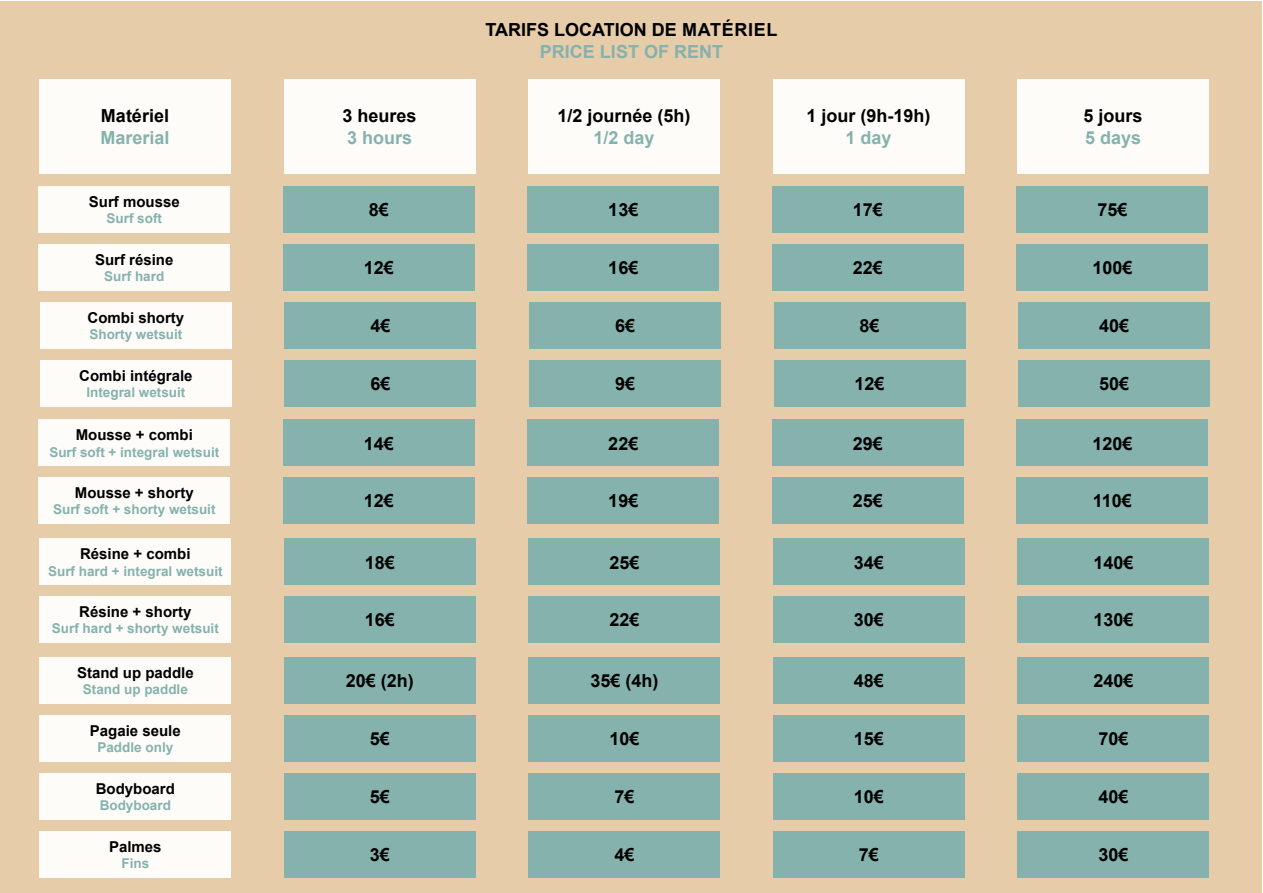
<style>
.page{position:relative;width:1263px;height:893px;background:#fff}
.page>*{position:absolute;margin:0;border:0;box-sizing:border-box;transform-origin:0 0}
.t1{font:700 18px "Arial";color:#000}
.t2{font:700 18px "Arial";color:#85b2ad}
.t3{font:700 15px "Arial";color:#000}
.t4{font:700 13.5px "Arial";color:#85b2ad}
</style>
<div class="page">
<div style="left:1px;top:1px;width:1261px;height:891px;background:#e6cca9"></div>
<div style="left:39px;top:79px;width:192px;height:95px;background:#fefcf9"></div>
<div style="left:284px;top:79px;width:191px;height:95px;background:#fefcf9"></div>
<div style="left:528px;top:79px;width:192px;height:95px;background:#fefcf9"></div>
<div style="left:772px;top:79px;width:192px;height:95px;background:#fefcf9"></div>
<div style="left:1017px;top:79px;width:192px;height:95px;background:#fefcf9"></div>
<div style="left:38px;top:187px;width:192px;height:46px;background:#fefcf9"></div>
<div style="left:283px;top:187px;width:192px;height:46px;background:#85b2ad"></div>
<div style="left:527px;top:187px;width:192px;height:46px;background:#85b2ad"></div>
<div style="left:772px;top:187px;width:192px;height:46px;background:#85b2ad"></div>
<div style="left:1016px;top:187px;width:192px;height:46px;background:#85b2ad"></div>
<div style="left:38px;top:245px;width:192px;height:46px;background:#fefcf9"></div>
<div style="left:283px;top:245px;width:192px;height:46px;background:#85b2ad"></div>
<div style="left:527px;top:245px;width:192px;height:46px;background:#85b2ad"></div>
<div style="left:772px;top:245px;width:192px;height:46px;background:#85b2ad"></div>
<div style="left:1016px;top:245px;width:192px;height:46px;background:#85b2ad"></div>
<div style="left:38px;top:420px;width:192px;height:46px;background:#fefcf9"></div>
<div style="left:283px;top:420px;width:192px;height:46px;background:#85b2ad"></div>
<div style="left:527px;top:420px;width:192px;height:46px;background:#85b2ad"></div>
<div style="left:772px;top:420px;width:192px;height:46px;background:#85b2ad"></div>
<div style="left:1016px;top:420px;width:192px;height:46px;background:#85b2ad"></div>
<div style="left:38px;top:478px;width:192px;height:46px;background:#fefcf9"></div>
<div style="left:283px;top:478px;width:192px;height:46px;background:#85b2ad"></div>
<div style="left:527px;top:478px;width:192px;height:46px;background:#85b2ad"></div>
<div style="left:772px;top:478px;width:192px;height:46px;background:#85b2ad"></div>
<div style="left:1016px;top:478px;width:192px;height:46px;background:#85b2ad"></div>
<div style="left:39px;top:657px;width:192px;height:47px;background:#fefcf9"></div>
<div style="left:284px;top:657px;width:192px;height:47px;background:#85b2ad"></div>
<div style="left:528px;top:657px;width:192px;height:47px;background:#85b2ad"></div>
<div style="left:773px;top:657px;width:192px;height:47px;background:#85b2ad"></div>
<div style="left:1017px;top:657px;width:192px;height:47px;background:#85b2ad"></div>
<div style="left:39px;top:715px;width:192px;height:47px;background:#fefcf9"></div>
<div style="left:284px;top:715px;width:192px;height:47px;background:#85b2ad"></div>
<div style="left:528px;top:715px;width:192px;height:47px;background:#85b2ad"></div>
<div style="left:773px;top:715px;width:192px;height:47px;background:#85b2ad"></div>
<div style="left:1017px;top:715px;width:192px;height:47px;background:#85b2ad"></div>
<div style="left:39px;top:773px;width:192px;height:47px;background:#fefcf9"></div>
<div style="left:284px;top:773px;width:192px;height:47px;background:#85b2ad"></div>
<div style="left:528px;top:773px;width:192px;height:47px;background:#85b2ad"></div>
<div style="left:773px;top:773px;width:192px;height:47px;background:#85b2ad"></div>
<div style="left:1017px;top:773px;width:192px;height:47px;background:#85b2ad"></div>
<div style="left:39px;top:831px;width:192px;height:47px;background:#fefcf9"></div>
<div style="left:284px;top:831px;width:192px;height:47px;background:#85b2ad"></div>
<div style="left:528px;top:831px;width:192px;height:47px;background:#85b2ad"></div>
<div style="left:773px;top:831px;width:192px;height:47px;background:#85b2ad"></div>
<div style="left:1017px;top:831px;width:192px;height:47px;background:#85b2ad"></div>
<div style="left:39px;top:539px;width:192px;height:46px;background:#fefcf9"></div>
<div style="left:284px;top:539px;width:192px;height:46px;background:#85b2ad"></div>
<div style="left:528px;top:539px;width:192px;height:46px;background:#85b2ad"></div>
<div style="left:773px;top:539px;width:192px;height:46px;background:#85b2ad"></div>
<div style="left:1017px;top:539px;width:192px;height:46px;background:#85b2ad"></div>
<div style="left:39px;top:597px;width:192px;height:46px;background:#fefcf9"></div>
<div style="left:284px;top:597px;width:192px;height:46px;background:#85b2ad"></div>
<div style="left:528px;top:597px;width:192px;height:46px;background:#85b2ad"></div>
<div style="left:773px;top:597px;width:192px;height:46px;background:#85b2ad"></div>
<div style="left:1017px;top:597px;width:192px;height:46px;background:#85b2ad"></div>
<div style="left:40px;top:302px;width:192px;height:46px;background:#fefcf9"></div>
<div style="left:284px;top:302px;width:192px;height:46px;background:#85b2ad"></div>
<div style="left:529px;top:302px;width:192px;height:46px;background:#85b2ad"></div>
<div style="left:773px;top:302px;width:192px;height:46px;background:#85b2ad"></div>
<div style="left:1018px;top:302px;width:192px;height:46px;background:#85b2ad"></div>
<div style="left:40px;top:360px;width:192px;height:46px;background:#fefcf9"></div>
<div style="left:284px;top:360px;width:192px;height:46px;background:#85b2ad"></div>
<div style="left:529px;top:360px;width:192px;height:46px;background:#85b2ad"></div>
<div style="left:773px;top:360px;width:192px;height:46px;background:#85b2ad"></div>
<div style="left:1018px;top:360px;width:192px;height:46px;background:#85b2ad"></div>
<p class="t1" style="left:101px;top:103px;width:70px">Matériel</p>
<p class="t2" style="left:100px;top:125px;width:71px">Marerial</p>
<p class="t3" style="left:89px;top:191px;width:92px">Surf mousse</p>
<p class="t4" style="left:107px;top:209px;width:57px">Surf soft</p>
<p class="t3" style="left:95px;top:249px;width:80px">Surf résine</p>
<p class="t4" style="left:104px;top:267px;width:62px">Surf hard</p>
<p class="t3" style="left:88px;top:307px;width:98px">Combi shorty</p>
<p class="t4" style="left:89px;top:325px;width:95px">Shorty wetsuit</p>
<p class="t3" style="left:79px;top:365px;width:115px">Combi intégrale</p>
<p class="t4" style="left:86px;top:383px;width:101px">Integral wetsuit</p>
<p class="t3" style="left:76px;top:424px;width:119px">Mousse + combi</p>
<p class="t4" style="left:49px;top:442px;width:171px">Surf soft + integral wetsuit</p>
<p class="t3" style="left:75px;top:482px;width:120px">Mousse + shorty</p>
<p class="t4" style="left:53px;top:500px;width:164px">Surf soft + shorty wetsuit</p>
<p class="t3" style="left:80px;top:543px;width:112px">Résine + combi</p>
<p class="t4" style="left:48px;top:561px;width:176px">Surf hard + integral wetsuit</p>
<p class="t3" style="left:79px;top:601px;width:114px">Résine + shorty</p>
<p class="t4" style="left:52px;top:619px;width:168px">Surf hard + shorty wetsuit</p>
<p class="t1" style="left:342px;top:103px;width:76px">3 heures</p>
<p class="t2" style="left:347px;top:125px;width:67px">3 hours</p>
<p class="t1" style="left:486px;top:17px;width:293px">TARIFS LOCATION DE MATÉRIEL</p>
<p class="t2" style="left:540px;top:39px;width:185px">PRICE LIST OF RENT</p>
<p class="t1" style="left:557px;top:103px;width:135px">1/2 journée (5h)</p>
<p class="t2" style="left:593px;top:125px;width:63px">1/2 day</p>
<p class="t1" style="left:806px;top:103px;width:126px">1 jour (9h-19h)</p>
<p class="t2" style="left:845px;top:125px;width:48px">1 day</p>
<p class="t1" style="left:1083px;top:103px;width:61px">5 jours</p>
<p class="t2" style="left:1085px;top:125px;width:58px">5 days</p>
<p class="t1" style="left:369px;top:197px;width:22px">8€</p>
<p class="t1" style="left:608px;top:197px;width:32px">13€</p>
<p class="t1" style="left:853px;top:197px;width:32px">17€</p>
<p class="t1" style="left:1097px;top:197px;width:32px">75€</p>
<p class="t1" style="left:364px;top:255px;width:32px">12€</p>
<p class="t1" style="left:608px;top:255px;width:32px">16€</p>
<p class="t1" style="left:853px;top:255px;width:32px">22€</p>
<p class="t1" style="left:1092px;top:255px;width:42px">100€</p>
<p class="t1" style="left:370px;top:313px;width:22px">4€</p>
<p class="t1" style="left:615px;top:313px;width:22px">6€</p>
<p class="t1" style="left:859px;top:313px;width:22px">8€</p>
<p class="t1" style="left:1099px;top:313px;width:32px">40€</p>
<p class="t1" style="left:370px;top:371px;width:22px">6€</p>
<p class="t1" style="left:615px;top:371px;width:22px">9€</p>
<p class="t1" style="left:854px;top:371px;width:32px">12€</p>
<p class="t1" style="left:1099px;top:371px;width:32px">50€</p>
<p class="t1" style="left:364px;top:430px;width:32px">14€</p>
<p class="t1" style="left:608px;top:430px;width:32px">22€</p>
<p class="t1" style="left:853px;top:430px;width:32px">29€</p>
<p class="t1" style="left:1092px;top:430px;width:42px">120€</p>
<p class="t1" style="left:364px;top:488px;width:32px">12€</p>
<p class="t1" style="left:608px;top:488px;width:32px">19€</p>
<p class="t1" style="left:853px;top:488px;width:32px">25€</p>
<p class="t1" style="left:1093px;top:488px;width:41px">110€</p>
<p class="t1" style="left:365px;top:549px;width:32px">18€</p>
<p class="t1" style="left:609px;top:549px;width:32px">25€</p>
<p class="t1" style="left:854px;top:549px;width:32px">34€</p>
<p class="t1" style="left:1093px;top:549px;width:42px">140€</p>
<p class="t1" style="left:365px;top:607px;width:32px">16€</p>
<p class="t1" style="left:609px;top:607px;width:32px">22€</p>
<p class="t1" style="left:854px;top:607px;width:32px">30€</p>
<p class="t1" style="left:1093px;top:607px;width:42px">130€</p>
<p class="t3" style="left:77px;top:662px;width:118px">Stand up paddle</p>
<p class="t4" style="left:83px;top:680px;width:107px">Stand up paddle</p>
<p class="t1" style="left:346px;top:668px;width:70px">20€ (2h)</p>
<p class="t1" style="left:590px;top:668px;width:70px">35€ (4h)</p>
<p class="t1" style="left:854px;top:668px;width:32px">48€</p>
<p class="t1" style="left:1093px;top:668px;width:42px">240€</p>
<p class="t3" style="left:90px;top:720px;width:92px">Pagaie seule</p>
<p class="t4" style="left:97px;top:738px;width:77px">Paddle only</p>
<p class="t1" style="left:370px;top:726px;width:22px">5€</p>
<p class="t1" style="left:609px;top:726px;width:32px">10€</p>
<p class="t1" style="left:854px;top:726px;width:32px">15€</p>
<p class="t1" style="left:1098px;top:726px;width:32px">70€</p>
<p class="t3" style="left:96px;top:778px;width:81px">Bodyboard</p>
<p class="t4" style="left:100px;top:796px;width:73px">Bodyboard</p>
<p class="t3" style="left:109px;top:836px;width:54px">Palmes</p>
<p class="t4" style="left:121px;top:854px;width:29px">Fins</p>
<p class="t1" style="left:370px;top:784px;width:22px">5€</p>
<p class="t1" style="left:614px;top:784px;width:22px">7€</p>
<p class="t1" style="left:854px;top:784px;width:32px">10€</p>
<p class="t1" style="left:1098px;top:784px;width:32px">40€</p>
<p class="t1" style="left:370px;top:842px;width:22px">3€</p>
<p class="t1" style="left:614px;top:842px;width:22px">4€</p>
<p class="t1" style="left:859px;top:842px;width:22px">7€</p>
<p class="t1" style="left:1098px;top:842px;width:32px">30€</p>
</div>
